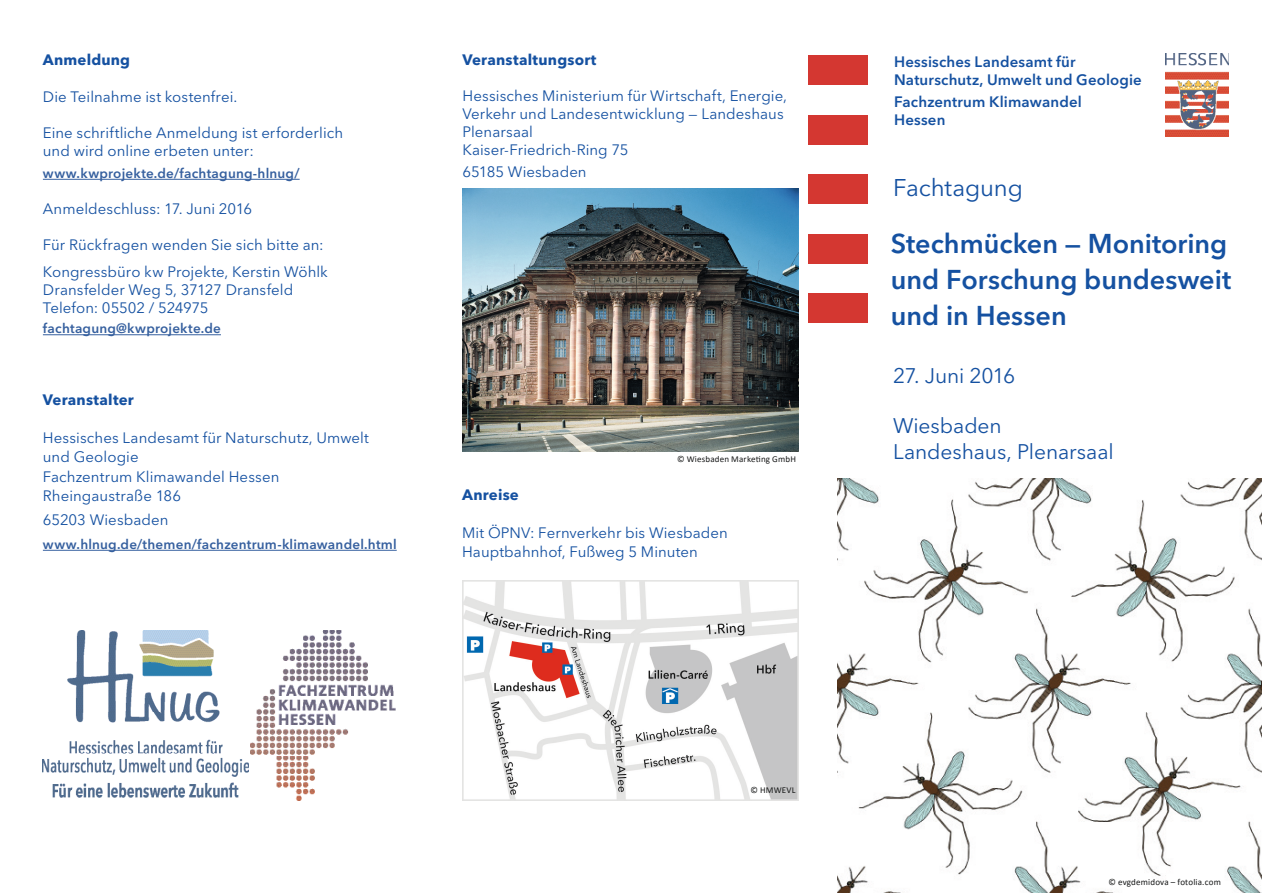
<style>
.page{position:relative;width:1263px;height:893px;background:#fff}
.page>*{position:absolute;margin:0;border:0;box-sizing:border-box;transform-origin:0 0}
.t1{font:600 27px/36px "Avenir Next LT Pro";color:#1551a1}
.t2{font:24px "Avenir Next LT Pro";letter-spacing:-.005em;color:#1551a1}
.t3{font:21px/25.2px "Avenir Next LT Pro";letter-spacing:-.005em;color:#1551a1}
.t4{font:15px/18px "Avenir Next LT Pro";letter-spacing:.005em;color:#1551a1}
.t5{font:600 15px/18px "Avenir Next LT Pro";letter-spacing:.01em;color:#1551a1}
.t6{font:700 15px "Avenir Next LT Pro";letter-spacing:.015em;color:#1551a1}
.t7{font:600 13.5px "Avenir Next LT Pro";letter-spacing:.015em;color:#36609f}
.t8{font:9px "Calibri";letter-spacing:.02em;color:#171818}
</style>
<div class="page">
<hr style="left:43px;top:179px;width:257px;height:1px;background:#36609f">
<hr style="left:43px;top:334px;width:178px;height:1px;background:#36609f">
<hr style="left:43px;top:550px;width:354px;height:1px;background:#36609f">
<img style="left:1165px;top:54px;width:64px;height:82px">
<div style="left:808px;top:55px;width:59px;height:30px;background:#d43731"></div>
<div style="left:808px;top:115px;width:59px;height:30px;background:#d43731"></div>
<div style="left:808px;top:174px;width:59px;height:30px;background:#d43731"></div>
<div style="left:808px;top:234px;width:59px;height:30px;background:#d43731"></div>
<div style="left:808px;top:293px;width:59px;height:30px;background:#d43731"></div>
<img style="left:43px;top:631px;width:206px;height:167px">
<img style="left:251px;top:630px;width:144px;height:171px">
<img style="left:462px;top:580px;width:337px;height:220px">
<img style="left:838px;top:478px;width:424px;height:415px">
<img style="left:462px;top:188px;width:337px;height:263px">
<p class="t6" style="left:43px;top:50px;width:89px">Anmeldung</p>
<p class="t4" style="left:43px;top:87px;width:196px">Die Teilnahme ist kostenfrei.</p>
<p class="t4" style="left:43px;top:123px;width:302px">Eine schriftliche Anmeldung ist erforderlich und wird online erbeten unter:</p>
<p class="t7" style="left:43px;top:165px;width:258px">www.kwprojekte.de/fachtagung-hlnug/</p>
<p class="t4" style="left:43px;top:200px;width:211px">Anmeldeschluss: 17. Juni 2016</p>
<p class="t4" style="left:43px;top:231px;width:286px;line-height:27px">Für Rückfragen wenden Sie sich bitte an:<br>Kongressbüro kw Projekte, Kerstin Wöhlk</p>
<p class="t4" style="left:43px;top:281px;width:252px">Dransfelder Weg 5, 37127 Dransfeld<br>Telefon: 05502 / 524975</p>
<p class="t7" style="left:43px;top:320px;width:180px">fachtagung@kwprojekte.de</p>
<p class="t6" style="left:43px;top:391px;width:92px">Veranstalter</p>
<p class="t4" style="left:43px;top:428px;width:328px;line-height:19.5px">Hessisches Landesamt für Naturschutz, Umwelt und Geologie<br>Fachzentrum Klimawandel Hessen<br>Rheingaustraße 186</p>
<p class="t4" style="left:43px;top:511px;width:127px">65203 Wiesbaden</p>
<p class="t7" style="left:43px;top:536px;width:355px">www.hlnug.de/themen/fachzentrum-klimawandel.html</p>
<p class="t6" style="left:462px;top:50px;width:136px">Veranstaltungsort</p>
<p class="t4" style="left:462px;top:87px;width:326px">Hessisches Ministerium für Wirtschaft, Energie, Verkehr und Landesentwicklung — Landeshaus Plenarsaal<br>Kaiser-Friedrich-Ring 75</p>
<p class="t4" style="left:462px;top:163px;width:126px">65185 Wiesbaden</p>
<p class="t8" style="left:677px;top:452px;width:120px">© Wiesbaden Marketing GmbH</p>
<p class="t6" style="left:462px;top:486px;width:58px">Anreise</p>
<p class="t4" style="left:462px;top:523px;width:267px;line-height:19.5px">Mit ÖPNV: Fernverkehr bis Wiesbaden<br>Hauptbahnhof, Fußweg 5 Minuten</p>
<p class="t8" style="left:750px;top:784px;width:47px">© HMWEVL</p>
<p class="t5" style="left:894px;top:53px;width:249px">Hessisches Landesamt für<br>Naturschutz, Umwelt und Geologie</p>
<p class="t5" style="left:894px;top:93px;width:189px">Fachzentrum Klimawandel<br>Hessen</p>
<h2 class="t2" style="left:893px;top:173px;width:131px">Fachtagung</h2>
<h1 class="t1" style="left:891px;top:225px;width:342px">Stechmücken — Monitoring und Forschung bundesweit und in Hessen</h1>
<h3 class="t3" style="left:893px;top:363px;width:124px">27. Juni 2016</h3>
<h3 class="t3" style="left:893px;top:413px;width:222px">Wiesbaden<br>Landeshaus, Plenarsaal</h3>
<p class="t8" style="left:1108px;top:876px;width:114px">© evgdemidova – fotolia.com</p>
</div>
